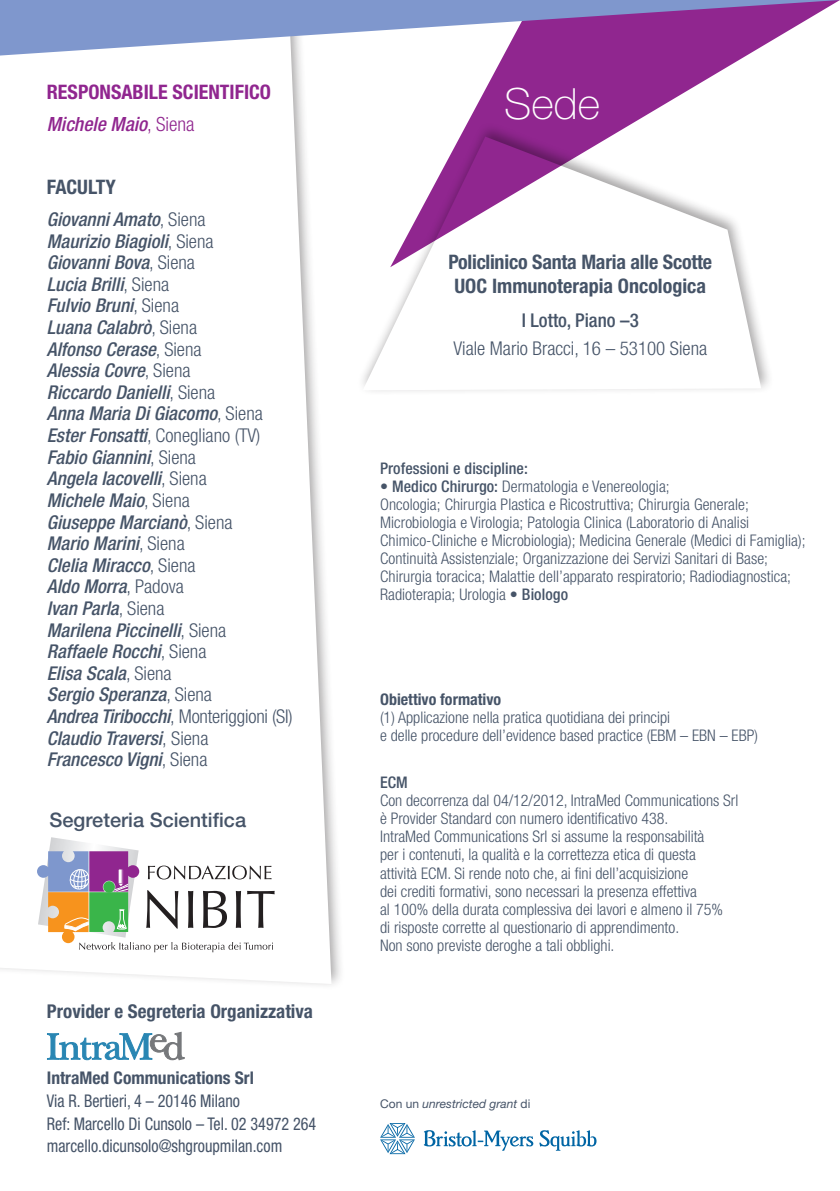
<style>
.page{position:relative;width:840px;height:1191px;background:#fff}
.page>*{position:absolute;margin:0;border:0;box-sizing:border-box;transform-origin:0 0}
.t1{font:100 43px "Helvetica Neue LT Std";color:#fff}
.t2{font:700 condensed 20px/24px "Helvetica Neue LT Std";letter-spacing:-.01em;color:#465468;text-align:center}
.t3{font:700 condensed 20px "Helvetica Neue LT Std";color:#90268f}
.t4{font:500 20px "Helvetica Neue LT Std";color:#465468}
.t5{font:italic 500 condensed 19.6px "Helvetica Neue LT Std";color:#90268f}
.t6{font:italic 500 condensed 19px/21.6px "Helvetica Neue LT Std";color:#465468}
.t7{font:700 condensed 19px "Helvetica Neue LT Std";color:#465468}
.t8{font:300 condensed 19px "Helvetica Neue LT Std";color:#465468}
.t9{font:500 condensed 19px "Helvetica Neue LT Std";color:#465468}
.t10{font:condensed 17.4px/22.8px "Helvetica Neue LT Std";color:#465468;scale:.92 1}
.t11{font:700 condensed 17.4px "Helvetica Neue LT Std";color:#465468}
.t12{font:300 condensed 16px/18px "Helvetica Neue LT Std";color:#465468}
.t13{font:500 condensed 16px "Helvetica Neue LT Std";letter-spacing:.005em;color:#465468}
.t14{font:700 condensed 16px "Helvetica Neue LT Std";color:#465468}
.t15{font:italic 12px "Helvetica Neue LT Std";color:#465468}
.s1{font-weight:300;font-style:normal}
.s2{font-weight:500}
.s3{font-style:normal}
</style>
<div class="page">
<div style="left:0;top:0;width:345px;height:989px;background:#231f20;opacity:.4"></div>
<svg style="left:0;top:56px;width:331px;height:928px"></svg>
<svg style="left:47px;top:1032px;width:137px;height:28px"></svg>
<svg style="left:380px;top:1123px;width:34px;height:31px"></svg>
<svg style="left:423px;top:1130px;width:110px;height:20px"></svg>
<svg style="left:539px;top:1130px;width:57px;height:20px"></svg>
<svg style="left:37px;top:837px;width:237px;height:115px"></svg>
<div style="left:356px;top:122px;width:418px;height:274px;background:#231f20;opacity:.4"></div>
<svg style="left:362px;top:136px;width:398px;height:254px"></svg>
<svg style="left:390px;top:56px;width:384px;height:211px"></svg>
<svg style="left:0;top:0;width:839px;height:56px"></svg>
<p class="t3" style="left:47px;top:79px;width:225px">RESPONSABILE SCIENTIFICO</p>
<p class="t5" style="left:47px;top:112px;width:149px">Michele Maio<span class="s1">, Siena</span></p>
<p class="t2" style="left:47px;top:175px;width:70px">FACULTY</p>
<p class="t6" style="left:47px;top:209px;width:247px">Giovanni Amato<span class="s1">, Siena<br></span>Maurizio Biagioli<span class="s1">, Siena<br></span>Giovanni Bova<span class="s1">, Siena<br></span>Lucia Brilli<span class="s1">, Siena<br></span>Fulvio Bruni<span class="s1">, Siena<br></span>Luana Calabrò<span class="s1">, Siena<br></span>Alfonso Cerase<span class="s1">, Siena<br></span>Alessia Covre<span class="s1">, Siena<br></span>Riccardo Danielli<span class="s1">, Siena<br></span>Anna Maria Di Giacomo<span class="s1">, Siena<br></span>Ester Fonsatti<span class="s1">, Conegliano (TV)<br></span>Fabio Giannini<span class="s1">, Siena<br></span>Angela Iacovelli<span class="s1">, Siena<br></span>Michele Maio<span class="s1">, Siena<br></span>Giuseppe Marcianò<span class="s1">, Siena<br></span>Mario Marini<span class="s1">, Siena<br></span>Clelia Miracco<span class="s1">, Siena<br></span>Aldo Morra<span class="s1">, Padova<br></span>Ivan Parla<span class="s1">, Siena<br></span>Marilena Piccinelli<span class="s1">, Siena<br></span>Raffaele Rocchi<span class="s1">, Siena<br></span>Elisa Scala<span class="s1">, Siena<br></span>Sergio Speranza<span class="s1">, Siena<br></span>Andrea Tiribocchi<span class="s1">, Monteriggioni (SI)<br></span>Claudio Traversi<span class="s1">, Siena<br></span>Francesco Vigni<span class="s1">, Siena</span></p>
<p class="t4" style="left:49px;top:808px;width:198px">Segreteria Scientifica</p>
<p class="t7" style="left:47px;top:1000px;width:267px">Provider e Segreteria Organizzativa</p>
<h1 class="t1" style="left:504px;top:79px;width:97px">Sede</h1>
<p class="t2" style="left:448px;top:249px;width:265px">Policlinico Santa Maria alle Scotte<br>UOC Immunoterapia Oncologica</p>
<p class="t9" style="left:521px;top:309px;width:119px">I Lotto, Piano –3</p>
<p class="t8" style="left:453px;top:338px;width:255px">Viale Mario Bracci, 16 – 53100 Siena</p>
<p class="t13" style="left:380px;top:459px;width:149px">Professioni e discipline:</p>
<p class="t12" style="left:380px;top:477px;width:426px">• <span class="s2">Medico Chirurgo:</span> Dermatologia e Venereologia;<br>Oncologia; Chirurgia Plastica e Ricostruttiva; Chirurgia Generale; Microbiologia e Virologia; Patologia Clinica (Laboratorio di Analisi Chimico-Cliniche e Microbiologia); Medicina Generale (Medici di Famiglia); Continuità Assistenziale; Organizzazione dei Servizi Sanitari di Base; Chirurgia toracica; Malattie dell’apparato respiratorio; Radiodiagnostica; Radioterapia; Urologia • <span class="s2">Biologo</span></p>
<p class="t14" style="left:380px;top:689px;width:123px">Obiettivo formativo</p>
<p class="t12" style="left:380px;top:708px;width:379px">(1) Applicazione nella pratica quotidiana dei principi<br>e delle procedure dell’evidence based practice (EBM – EBN – EBP)</p>
<p class="t13" style="left:380px;top:773px;width:29px">ECM</p>
<p class="t12" style="left:380px;top:791px;width:359px">Con decorrenza dal 04/12/2012, IntraMed Communications Srl è Provider Standard con numero identificativo 438.<br>IntraMed Communications Srl si assume la responsabilità<br>per i contenuti, la qualità e la correttezza etica di questa<br>attività ECM. Si rende noto che, ai fini dell’acquisizione<br>dei crediti formativi, sono necessari la presenza effettiva<br>al 100% della durata complessiva dei lavori e almeno il 75%<br>di risposte corrette al questionario di apprendimento.<br>Non sono previste deroghe a tali obblighi.</p>
<p class="t11" style="left:47px;top:1067px;width:208px">IntraMed Communications Srl</p>
<p class="t10" style="left:47px;top:1089px;width:294px">Via R. Bertieri, 4 – 20146 Milano<br>Ref: Marcello Di Cunsolo – Tel. 02 34972 264 marcello.dicunsolo@shgroupmilan.com</p>
<p class="t15" style="left:380px;top:1096px;width:152px"><span class="s3">Con un</span> unrestricted grant <span class="s3">di</span></p>
</div>
